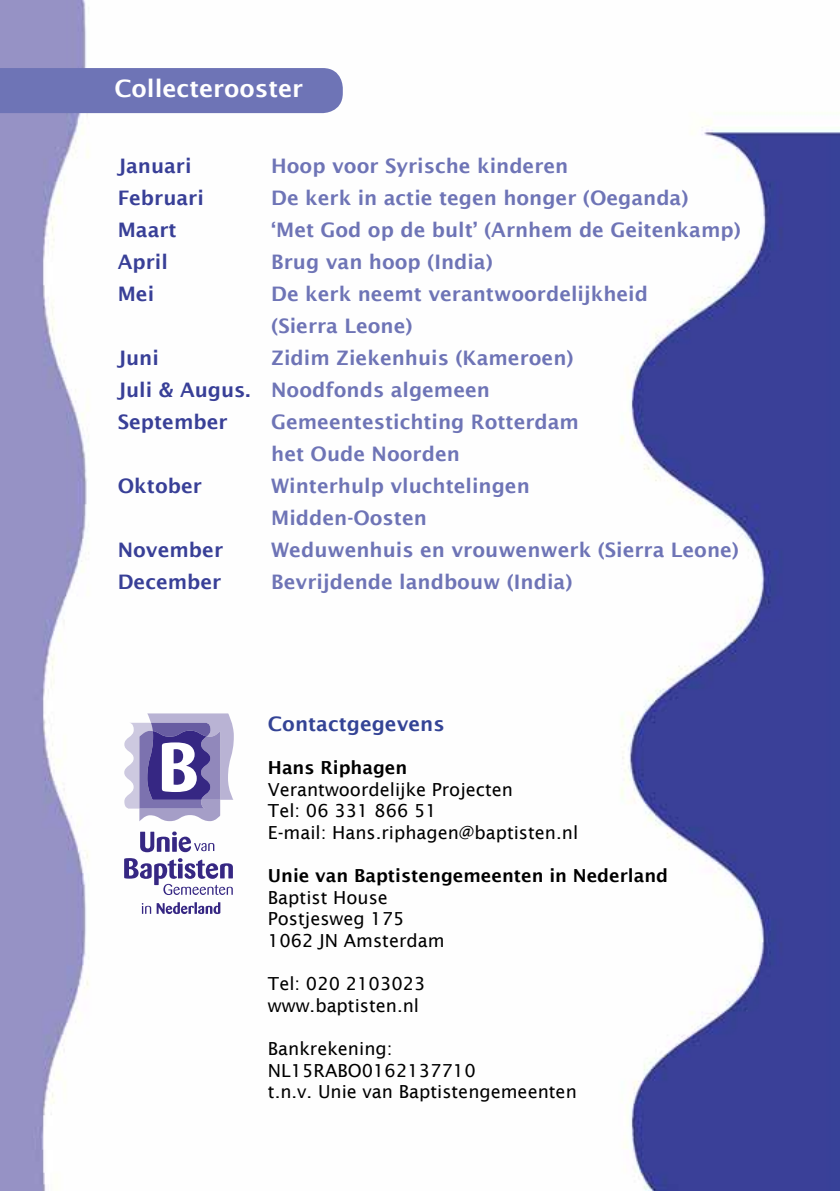
<style>
.page{position:relative;width:840px;height:1191px;background:#fff}
.page>*{position:absolute;margin:0;border:0;box-sizing:border-box;transform-origin:0 0}
.t1{font:600 24px "Lucida Sans";color:#fff}
.t2{font:600 20px/32px "Lucida Sans";color:#6e74b6}
.t3{font:600 20px/32px "Lucida Sans";color:#383f97}
.t4{font:600 20px "Lucida Sans";color:#334395}
.t5{font:18px/21.6px "Lucida Sans";color:#000}
.t6{font:600 18px "Lucida Sans";color:#000}
</style>
<div class="page">
<img style="left:0;top:0;width:839px;height:1191px">
<svg style="left:124px;top:713px;width:110px;height:108px"></svg>
<svg style="left:142px;top:902px;width:78px;height:12px"></svg>
<svg style="left:124px;top:858px;width:109px;height:37px"></svg>
<svg style="left:140px;top:831px;width:74px;height:21px"></svg>
<div style="left:0;top:68px;width:342px;height:45px;background:#6e74b6"></div>
<p class="t1" style="left:114px;top:75px;width:190px">Collecterooster</p>
<p class="t3" style="left:118px;top:150px;width:88px">Januari<br>Februari<br>Maart<br>April<br>Mei</p>
<p class="t3" style="left:118px;top:342px;width:134px">Juni<br>Juli &amp; Augus.<br>September</p>
<p class="t3" style="left:118px;top:470px;width:86px">Oktober</p>
<p class="t3" style="left:118px;top:534px;width:107px">November<br>December</p>
<p class="t2" style="left:271px;top:150px;width:471px">Hoop voor Syrische kinderen<br>De kerk in actie tegen honger (Oeganda)<br>‘Met God op de bult’ (Arnhem de Geitenkamp)<br>Brug van hoop (India)<br>De kerk neemt verantwoordelijkheid<br>(Sierra Leone)<br>Zidim Ziekenhuis (Kameroen)<br>Noodfonds algemeen<br>Gemeentestichting Rotterdam<br>het Oude Noorden<br>Winterhulp vluchtelingen<br>Midden-Oosten<br>Weduwenhuis en vrouwenwerk (Sierra Leone)<br>Bevrijdende landbouw (India)</p>
<p class="t4" style="left:268px;top:712px;width:178px">Contactgegevens</p>
<p class="t6" style="left:268px;top:757px;width:141px">Hans Riphagen</p>
<p class="t5" style="left:268px;top:778px;width:311px">Verantwoordelijke Projecten<br>Tel: 06 331 866 51<br>E-mail: Hans.riphagen@baptisten.nl</p>
<p class="t6" style="left:268px;top:865px;width:401px">Unie van Baptistengemeenten in Nederland</p>
<p class="t5" style="left:268px;top:886px;width:178px">Baptist House<br>Postjesweg 175<br>1062 JN Amsterdam</p>
<p class="t5" style="left:268px;top:973px;width:159px">Tel: 020 2103023 www.baptisten.nl</p>
<p class="t5" style="left:268px;top:1037px;width:310px">Bankrekening:<br>NL15RABO0162137710<br>t.n.v. Unie van Baptistengemeenten</p>
</div>
